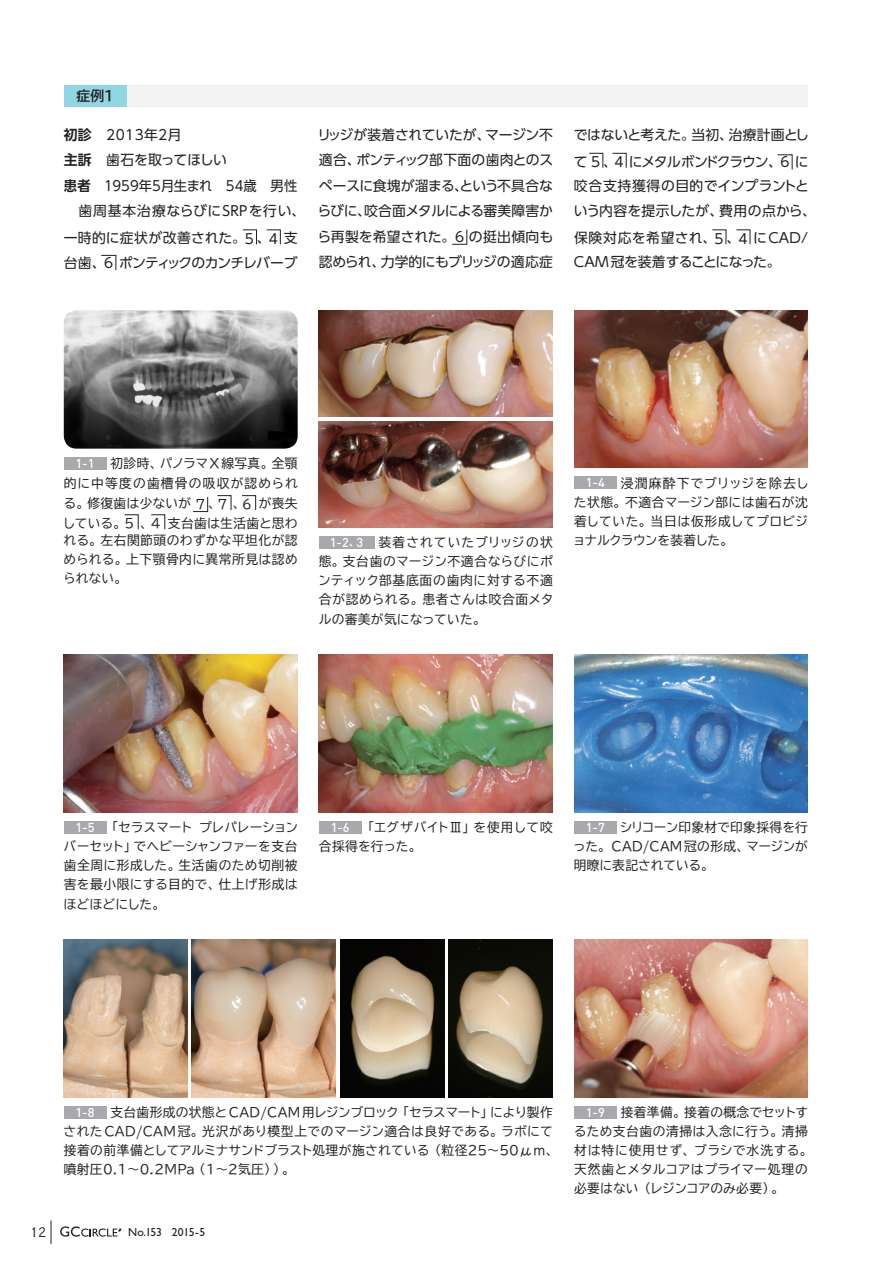
<style>
.page{position:relative;width:893px;height:1263px;background:#fff}
.page>*{position:absolute;margin:0;border:0;box-sizing:border-box;transform-origin:0 0}
.t1{font:13.8px/25.5px "UD Shin Go Pr 6 N";color:#231f20}
.t2{font:13.8px/26.8px "UD Shin Go Pr 6 N";letter-spacing:-.04em;color:#231f20}
.t3{font:13.8px/25.5px "UD Shin Go Pr 6 N";letter-spacing:.02em;color:#231f20}
.t4{font:700 13.8px "TBUD Go Std";color:#231f20}
.t5{font:13.35px "Copperplate Gothic Std 29 AB";color:#231f20}
.t6{font:12.75px/19.2px "TBUD Go Std";letter-spacing:.025em;color:#231f20;text-align:justify}
.t7{font:12.75px/19.2px "TBUD Go Std";letter-spacing:.09em;color:#231f20;text-align:right}
.t8{font:500 12.75px "DINOT";color:#fff}
.t9{font:11.7px "Gill Sans Std";letter-spacing:-.02em;color:#231f20}
.s1{font-family:"UD Shin Go Pr 6 N De";font-weight:700}
.s2{font-family:"TBUD Go Std";font-weight:700;font-size:10.65px}
</style>
<div class="page">
<img style="left:319px;top:421px;width:234px;height:106px">
<svg style="left:242px;top:229px;width:15px;height:16px"></svg>
<svg style="left:266px;top:229px;width:15px;height:16px"></svg>
<svg style="left:101px;top:255px;width:15px;height:15px"></svg>
<svg style="left:452px;top:229px;width:15px;height:16px"></svg>
<svg style="left:589px;top:153px;width:14px;height:15px"></svg>
<svg style="left:612px;top:153px;width:15px;height:15px"></svg>
<svg style="left:777px;top:154px;width:16px;height:16px"></svg>
<svg style="left:712px;top:229px;width:14px;height:16px"></svg>
<svg style="left:736px;top:229px;width:14px;height:16px"></svg>
<div style="left:574px;top:476px;width:43px;height:13px;background:#a8a9ad"></div>
<div style="left:574px;top:821px;width:43px;height:12px;background:#a8a9ad"></div>
<div style="left:64px;top:821px;width:42px;height:12px;background:#a8a9ad"></div>
<div style="left:319px;top:821px;width:42px;height:12px;background:#a8a9ad"></div>
<div style="left:319px;top:536px;width:55px;height:13px;background:#a8a9ad"></div>
<img style="left:574px;top:311px;width:234px;height:156px">
<img style="left:574px;top:655px;width:234px;height:157px">
<img style="left:64px;top:655px;width:234px;height:157px">
<img style="left:319px;top:655px;width:234px;height:157px">
<img style="left:319px;top:310px;width:234px;height:107px">
<div style="left:64px;top:85px;width:64px;height:21px;background:#91d6e3"></div>
<div style="left:128px;top:85px;width:680px;height:21px;background:#f2f3f4"></div>
<div style="left:64px;top:457px;width:42px;height:13px;background:#a8a9ad"></div>
<img style="left:64px;top:310px;width:234px;height:139px">
<svg style="left:193px;top:496px;width:15px;height:16px"></svg>
<svg style="left:217px;top:495px;width:14px;height:15px"></svg>
<svg style="left:242px;top:495px;width:14px;height:15px"></svg>
<svg style="left:124px;top:514px;width:15px;height:16px"></svg>
<svg style="left:151px;top:514px;width:14px;height:16px"></svg>
<div style="left:64px;top:1106px;width:42px;height:12px;background:#a8a9ad"></div>
<img style="left:64px;top:940px;width:123px;height:157px">
<img style="left:191px;top:940px;width:145px;height:157px">
<img style="left:340px;top:940px;width:104px;height:157px">
<img style="left:449px;top:940px;width:104px;height:157px">
<div style="left:574px;top:1106px;width:43px;height:12px;background:#a8a9ad"></div>
<img style="left:574px;top:940px;width:234px;height:157px">
<svg style="left:51px;top:1220px;width:1px;height:24px"></svg>
<svg style="left:60px;top:1226px;width:62px;height:10px"></svg>
<p class="t4" style="left:77px;top:84px;width:40px">症例1</p>
<p class="t1" style="left:64px;top:121px;width:243px"><span class="s1">初診　</span>2013年2月<br><span class="s1">主訴　</span>歯石を取ってほしい<br><span class="s1">患者　</span>1959年5月生まれ　54歳　男性　歯周基本治療ならびにSRPを行い、</p>
<p class="t1" style="left:64px;top:225px;width:236px;line-height:24.8px">一時的に症状が改善された。5 、4 支台歯、6 ポンティックのカンチレバーブ</p>
<p class="t1" style="left:317px;top:121px;width:238px;text-align:justify">リッジが装着されていたが、マージン不適合、ポンティック部下面の歯肉とのスペースに食塊が溜まる、という不具合ならびに、咬合面メタルによる審美障害から再製を希望された。6 の挺出傾向も認められ、力学的にもブリッジの適応症</p>
<p class="t2" style="left:574px;top:121px;width:237px">ではないと考えた。当初、治療計画として 5 、4 にメタルボンドクラウン、6 に</p>
<p class="t3" style="left:574px;top:172px;width:244px">咬合支持獲得の目的でインプラントという内容を提示したが、費用の点から、</p>
<p class="t1" style="left:574px;top:225px;width:235px;line-height:24.3px">保険対応を希望され、5 、4 にCAD/<br>CAM 冠を装着することになった。</p>
<p class="t7" style="left:64px;top:454px;width:236px">初診時、パノラマX線写真。全顎<br>的に中等度の歯槽骨の吸収が認められ</p>
<p class="t6" style="left:63px;top:494px;width:236px">る。修復歯は少ないが 7 、7 、6 が喪失している。5 、4 支台歯は生活歯と思わ</p>
<p class="t6" style="left:63px;top:530px;width:236px">れる。左右関節頭のわずかな平坦化が認められる。上下顎骨内に異常所見は認められない。</p>
<p class="t8" style="left:76px;top:455px;width:21px">1-1</p>
<p class="t6" style="left:318px;top:532px;width:237px;text-indent:60px">装着されていたブリッジの状態。支台歯のマージン不適合ならびにポンティック部基底面の歯肉に対する不適合が認められる。患者さんは咬合面メタルの審美が気になっていた。</p>
<p class="t8" style="left:330px;top:533px;width:35px">1-2<span class="s2">、</span>3</p>
<p class="t6" style="left:573px;top:473px;width:238px;text-indent:48px">浸潤麻酔下でブリッジを除去した状態。不適合マージン部には歯石が沈着していた。当日は仮形成してプロビジョナルクラウンを装着した。</p>
<p class="t8" style="left:586px;top:474px;width:21px">1-4</p>
<p class="t6" style="left:64px;top:817px;width:236px;text-indent:42px">「セラスマート プレパレーションバーセット」でヘビーシャンファーを支台歯全周に形成した。生活歯のため切削被害を最小限にする目的で、仕上げ形成はほどほどにした。</p>
<p class="t6" style="left:319px;top:817px;width:235px;text-indent:42px">「エグザバイトⅢ」を使用して咬合採得を行った。</p>
<p class="t6" style="left:573px;top:817px;width:236px;text-indent:47px">シリコーン印象材で印象採得を行った。CAD/CAM冠の形成、マージンが明瞭に表記されている。</p>
<p class="t8" style="left:76px;top:818px;width:21px">1-5</p>
<p class="t8" style="left:331px;top:818px;width:21px">1-6</p>
<p class="t8" style="left:586px;top:818px;width:21px">1-7</p>
<p class="t6" style="left:64px;top:1102px;width:496px;text-align:left;text-indent:47px">支台歯形成の状態とCAD/CAM 用レジンブロック「セラスマート」により製作された CAD/CAM冠。光沢があり模型上でのマージン適合は良好である。ラボにて接着の前準備としてアルミナサンドブラスト処理が施されている（粒径25〜 50μm、噴射圧0.1〜0.2MPa（1〜2気圧））。</p>
<p class="t8" style="left:76px;top:1103px;width:21px">1-8</p>
<p class="t6" style="left:574px;top:1102px;width:240px;text-align:left;text-indent:47px">接着準備。接着の概念でセットするため支台歯の清掃は入念に行う。清掃材は特に使用せず、ブラシで水洗する。天然歯とメタルコアはプライマー処理の必要はない（レジンコアのみ必要）。</p>
<p class="t8" style="left:586px;top:1103px;width:21px">1-9</p>
<p class="t5" style="left:30px;top:1224px;width:18px">12</p>
<p class="t9" style="left:128px;top:1226px;width:79px">No.153 2015-5</p>
</div>
